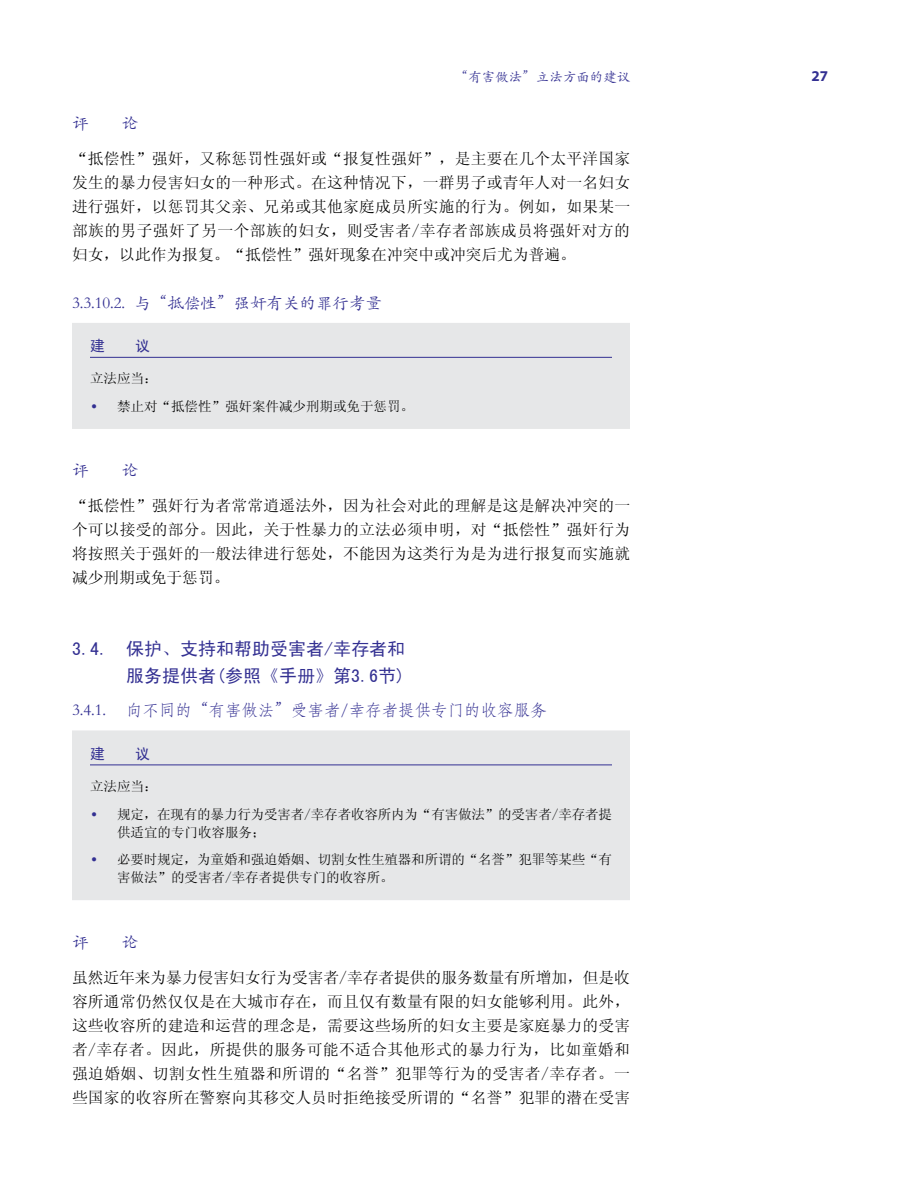
<style>
.page{position:relative;width:918px;height:1188px;background:#fff}
.page>*{position:absolute;margin:0;border:0;box-sizing:border-box;transform-origin:0 0}
.t1{font:18px/27px "Sim Hei";color:#333092;text-align:right}
.t2{font:16.5px "ST Fangsong";color:#333092}
.t3{font:16.5px "ST Kaiti";color:#333092}
.t4{font:15.75px/24px "Sim Sun";letter-spacing:.015em;color:#000;text-align:justify}
.t5{font:15px "Sim Hei";color:#333092}
.t6{font:700 15px "Myriad Pro";color:#333092}
.t7{font:13.5px/18px "Sim Sun";letter-spacing:-.01em;color:#000}
.t8{font:13.5px "ST Kaiti";color:#333092}
.s1{font-family:"Myriad Pro";font-weight:600;font-stretch:semi-condensed;font-size:18px;color:#333092}
</style>
<div class="page">
<div style="left:72px;top:323px;width:558px;height:106px;background:#e6e7e8"></div>
<hr style="left:90px;top:357px;width:522px;height:1px;background:#333092">
<div style="left:72px;top:730px;width:558px;height:170px;background:#e6e7e8"></div>
<hr style="left:90px;top:765px;width:522px;height:1px;background:#333092">
<p class="t8" style="left:454px;top:68px;width:177px">“有害做法”立法方面的建议</p>
<p class="t6" style="left:811px;top:66px;width:18px">27</p>
<p class="t3" style="left:72px;top:112px;width:18px">评</p>
<p class="t3" style="left:122px;top:112px;width:18px">论</p>
<p class="t4" style="left:72px;top:146px;width:560px">“抵偿性”强奸，又称惩罚性强奸或“报复性强奸”，是主要在几个太平洋国家发生的暴力侵害妇女的一种形式。在这种情况下，一群男子或青年人对一名妇女进行强奸，以惩罚其父亲、兄弟或其他家庭成员所实施的行为。例如，如果某一部族的男子强奸了另一个部族的妇女，则受害者/幸存者部族成员将强奸对方的妇女，以此作为报复。“抵偿性”强奸现象在冲突中或冲突后尤为普遍。</p>
<p class="t3" style="left:72px;top:292px;width:311px">3.3.10.2. 与“抵偿性”强奸有关的罪行考量</p>
<p class="t5" style="left:90px;top:338px;width:16px">建</p>
<p class="t5" style="left:135px;top:338px;width:16px">议</p>
<p class="t7" style="left:90px;top:369px;width:69px">立法应当：</p>
<p class="t7" style="left:92px;top:397px;width:324px"><span class="s1">•</span> 禁止对“抵偿性”强奸案件减少刑期或免于惩罚。</p>
<p class="t3" style="left:72px;top:459px;width:18px">评</p>
<p class="t3" style="left:122px;top:459px;width:18px">论</p>
<p class="t4" style="left:72px;top:494px;width:560px">“抵偿性”强奸行为者常常逍遥法外，因为社会对此的理解是这是解决冲突的一个可以接受的部分。因此，关于性暴力的立法必须申明，对“抵偿性”强奸行为将按照关于强奸的一般法律进行惩处，不能因为这类行为是为进行报复而实施就减少刑期或免于惩罚。</p>
<p class="t1" style="left:72px;top:636px;width:334px">3.4. 保护、支持和帮助受害者/幸存者和服务提供者(参照《手册》第3.6节)</p>
<p class="t2" style="left:72px;top:699px;width:476px">3.4.1. 向不同的“有害做法”受害者/幸存者提供专门的收容服务</p>
<p class="t5" style="left:90px;top:746px;width:16px">建</p>
<p class="t5" style="left:135px;top:746px;width:16px">议</p>
<p class="t7" style="left:90px;top:777px;width:69px">立法应当：</p>
<p class="t7" style="left:117px;top:805px;width:497px;text-indent:-26px"><span class="s1">•</span> 规定，在现有的暴力行为受害者/幸存者收容所内为“有害做法”的受害者/幸存者提供适宜的专门收容服务；</p>
<p class="t7" style="left:117px;top:850px;width:497px;text-indent:-26px"><span class="s1">•</span> 必要时规定，为童婚和强迫婚姻、切割女性生殖器和所谓的“名誉”犯罪等某些“有害做法”的受害者/幸存者提供专门的收容所。</p>
<p class="t3" style="left:72px;top:930px;width:18px">评</p>
<p class="t3" style="left:122px;top:930px;width:18px">论</p>
<p class="t4" style="left:72px;top:965px;width:560px">虽然近年来为暴力侵害妇女行为受害者/幸存者提供的服务数量有所增加，但是收容所通常仍然仅仅是在大城市存在，而且仅有数量有限的妇女能够利用。此外，这些收容所的建造和运营的理念是，需要这些场所的妇女主要是家庭暴力的受害者/幸存者。因此，所提供的服务可能不适合其他形式的暴力行为，比如童婚和强迫婚姻、切割女性生殖器和所谓的“名誉”犯罪等行为的受害者/幸存者。一些国家的收容所在警察向其移交人员时拒绝接受所谓的“名誉”犯罪的潜在受害</p>
</div>
